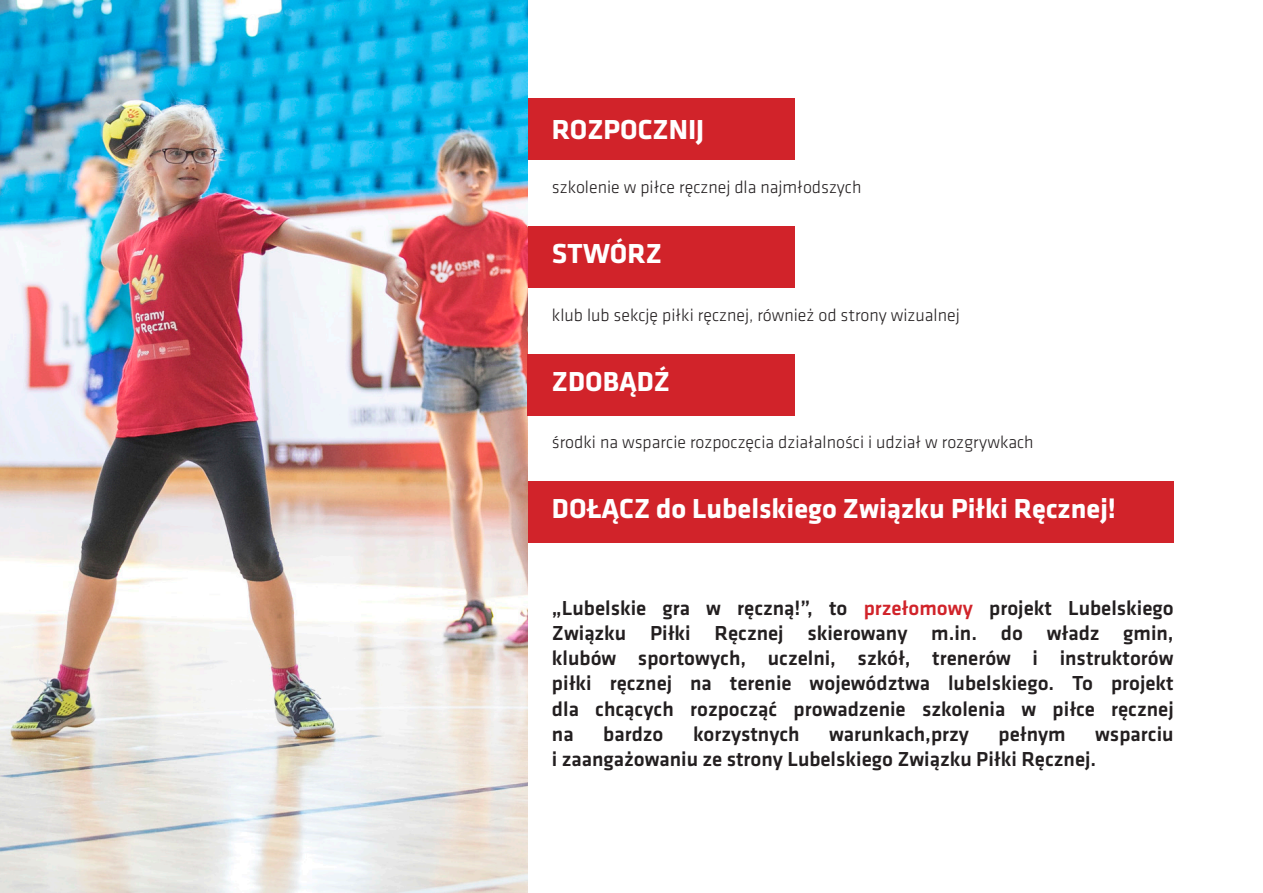
<style>
.page{position:relative;width:1263px;height:893px;background:#fff}
.page>*{position:absolute;margin:0;border:0;box-sizing:border-box;transform-origin:0 0}
.t1{font:700 28.5px "Klavika";color:#fff}
.t2{font:500 21px/25.2px "Klavika";color:#231f20;text-align:justify}
.t3{font:300 18px "Klavika";color:#231f20}
.s1{color:#d1232a}
</style>
<div class="page">
<img style="left:0;top:0;width:527px;height:893px">
<div style="left:528px;top:98px;width:266px;height:62px;background:#d1232a"></div>
<div style="left:528px;top:226px;width:266px;height:62px;background:#d1232a"></div>
<div style="left:527px;top:354px;width:267px;height:61px;background:#d1232a"></div>
<div style="left:528px;top:482px;width:646px;height:61px;background:#d1232a"></div>
<p class="t1" style="left:552px;top:114px;width:154px">ROZPOCZNIJ</p>
<p class="t3" style="left:552px;top:177px;width:311px">szkolenie w piłce ręcznej dla najmłodszych</p>
<p class="t1" style="left:552px;top:238px;width:111px">STWÓRZ</p>
<p class="t3" style="left:552px;top:305px;width:409px">klub lub sekcję piłki ręcznej, również od strony wizualnej</p>
<p class="t1" style="left:552px;top:366px;width:120px">ZDOBĄDŹ</p>
<p class="t3" style="left:552px;top:433px;width:483px">środki na wsparcie rozpoczęcia działalności i udział w rozgrywkach</p>
<p class="t1" style="left:552px;top:493px;width:565px">DOŁĄCZ do Lubelskiego Związku Piłki Ręcznej!</p>
<p class="t2" style="left:552px;top:596px;width:623px">„Lubelskie gra w ręczną!”, to <span class="s1">przełomowy</span> projekt Lubelskiego Związku Piłki Ręcznej skierowany m.in. do władz gmin, klubów sportowych, uczelni, szkół, trenerów i instruktorów piłki ręcznej na terenie województwa lubelskiego. To projekt dla chcących rozpocząć prowadzenie szkolenia w piłce ręcznej na</p>
<p class="t2" style="left:603px;top:722px;width:62px">bardzo</p>
<p class="t2" style="left:693px;top:722px;width:108px">korzystnych</p>
<p class="t2" style="left:829px;top:722px;width:141px">warunkach,przy</p>
<p class="t2" style="left:998px;top:722px;width:69px">pełnym</p>
<p class="t2" style="left:552px;top:722px;width:623px;text-indent:543px">wsparciu i zaangażowaniu ze strony Lubelskiego Związku Piłki Ręcznej.</p>
</div>
